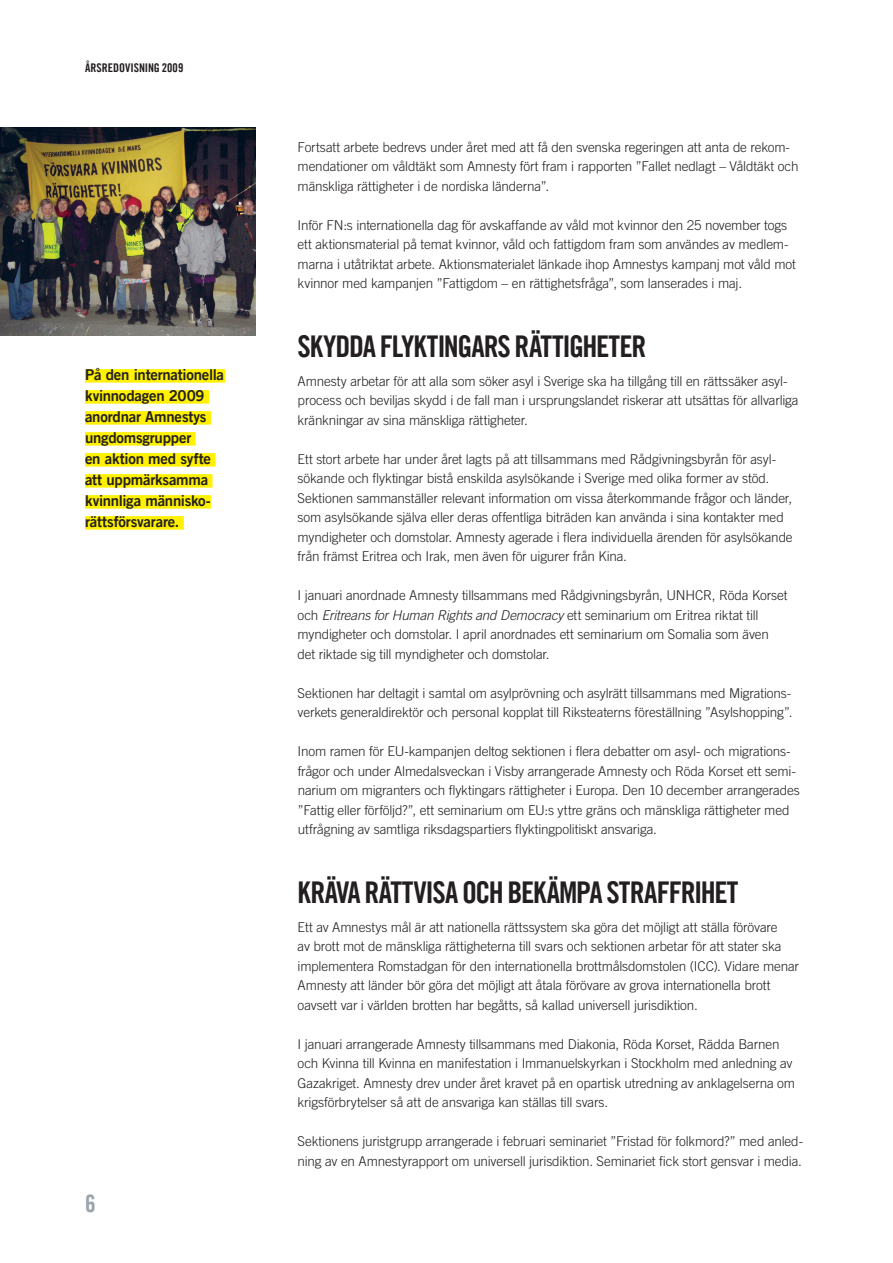
<style>
.page{position:relative;width:893px;height:1263px;background:#fff}
.page>*{position:absolute;margin:0;border:0;box-sizing:border-box;transform-origin:0 0}
.t1{font:30px "Amnesty Trade Gothic Bd Cn 20";color:#231f20}
.t2{font:24px "Amnesty Trade Gothic Bd Cn 20";color:#9ba4ab}
.t3{font:15px/21px "Amnesty Trade Gothic Bd 2";letter-spacing:-.015em;color:#231f20}
.t4{font:300 13.5px/19.5px "Amnesty Trade Gothic";letter-spacing:-.01em;color:#231f20}
.t5{font:12px "Amnesty Trade Gothic Bd Cn 20";color:#231f20}
.s1{font-style:italic}
</style>
<div class="page">
<img style="left:0;top:128px;width:255px;height:207px">
<div style="left:85px;top:369px;width:140px;height:14px;background:#fff101"></div>
<div style="left:85px;top:390px;width:124px;height:14px;background:#fff101"></div>
<div style="left:85px;top:411px;width:126px;height:14px;background:#fff101"></div>
<div style="left:85px;top:432px;width:111px;height:14px;background:#fff101"></div>
<div style="left:85px;top:453px;width:130px;height:14px;background:#fff101"></div>
<div style="left:85px;top:474px;width:127px;height:14px;background:#fff101"></div>
<div style="left:85px;top:495px;width:126px;height:14px;background:#fff101"></div>
<div style="left:85px;top:516px;width:99px;height:14px;background:#fff101"></div>
<p class="t5" style="left:85px;top:61px;width:100px">ÅRSREDOVISNING 2009</p>
<p class="t3" style="left:85px;top:364px;width:141px">På den internationella kvinnodagen 2009 anordnar Amnestys ungdomsgrupper<br>en aktion med syfte att uppmärksamma kvinnliga människo&shy;rättsförsvarare.</p>
<h2 class="t2" style="left:85px;top:1189px;width:12px">6</h2>
<p class="t4" style="left:298px;top:137px;width:502px">Fortsatt arbete bedrevs under året med att få den svenska regeringen att anta de rekom&shy;mendationer om våldtäkt som Amnesty fört fram i rapporten ”Fallet nedlagt – Våldtäkt och mänskliga rättigheter i de nordiska länderna”.</p>
<p class="t4" style="left:298px;top:215px;width:500px">Inför FN:s internationella dag för avskaffande av våld mot kvinnor den 25 november togs ett aktionsmaterial på temat kvinnor, våld och fattigdom fram som användes av medlem&shy;marna i utåtriktat arbete. Aktionsmaterialet länkade ihop Amnestys kampanj mot våld mot kvinnor med kampanjen ”Fattigdom – en rättighetsfråga”, som lanserades i maj.</p>
<h1 class="t1" style="left:298px;top:328px;width:27px">SKYDDA</h1>
<h1 class="t1" style="left:380px;top:328px;width:13px">FLYKTINGARS</h1>
<h1 class="t1" style="left:515px;top:328px;width:13px">RÄTTIGHETER</h1>
<p class="t4" style="left:298px;top:371px;width:503px">Amnesty arbetar för att alla som söker asyl i Sverige ska ha tillgång till en rättssäker asyl&shy;process och beviljas skydd i de fall man i ursprungslandet riskerar att utsättas för allvarliga kränkningar av sina mänskliga rättigheter.</p>
<p class="t4" style="left:298px;top:449px;width:497px">Ett stort arbete har under året lagts på att tillsammans med Rådgivningsbyrån för asyl&shy;sökande och flyktingar bistå enskilda asylsökande i Sverige med olika former av stöd.<br>Sektionen sammanställer relevant information om vissa återkommande frågor och länder, som asylsökande själva eller deras offentliga biträden kan använda i sina kontakter med myndigheter och domstolar. Amnesty agerade i flera individuella ärenden för asylsökande från främst Eritrea och Irak, men även för uigurer från Kina.</p>
<p class="t4" style="left:298px;top:585px;width:491px">I januari anordnade Amnesty tillsammans med Rådgivningsbyrån, UNHCR, Röda Korset och <span class="s1">Eritreans for Human Rights and Democracy</span> ett seminarium om Eritrea riktat till myndigheter och domstolar. I april anordnades ett seminarium om Somalia som även det riktade sig till myndigheter och domstolar.</p>
<p class="t4" style="left:298px;top:683px;width:496px">Sektionen har deltagit i samtal om asylprövning och asylrätt tillsammans med Migrations&shy;verkets generaldirektör och personal kopplat till Riksteaterns föreställning ”Asylshopping”.</p>
<p class="t4" style="left:298px;top:741px;width:504px">Inom ramen för EU-kampanjen deltog sektionen i flera debatter om asyl- och migrations&shy;frågor och under Almedalsveckan i Visby arrangerade Amnesty och Röda Korset ett semi&shy;narium om migranters och flyktingars rättigheter i Europa. Den 10 december arrangerades ”Fattig eller förföljd?”, ett seminarium om EU:s yttre gräns och mänskliga rättigheter med utfrågning av samtliga riksdagspartiers flyktingpolitiskt ansvariga.</p>
<h1 class="t1" style="left:298px;top:874px;width:26px">KRÄVA</h1>
<h1 class="t1" style="left:364px;top:874px;width:13px">RÄTTVISA</h1>
<h1 class="t1" style="left:462px;top:874px;width:60px">OCH BEKÄMPA</h1>
<h1 class="t1" style="left:606px;top:874px;width:13px">STRAFFRIHET</h1>
<p class="t4" style="left:298px;top:917px;width:503px">Ett av Amnestys mål är att nationella rättssystem ska göra det möjligt att ställa förövare<br>av brott mot de mänskliga rättigheterna till svars och sektionen arbetar för att stater ska implementera Romstadgan för den internationella brottmålsdomstolen (ICC). Vidare menar Amnesty att länder bör göra det möjligt att åtala förövare av grova internationella brott oavsett var i världen brotten har begåtts, så kallad universell jurisdiktion.</p>
<p class="t4" style="left:298px;top:1034px;width:499px">I januari arrangerade Amnesty tillsammans med Diakonia, Röda Korset, Rädda Barnen och Kvinna till Kvinna en manifestation i Immanuelskyrkan i Stockholm med anledning av Gazakriget. Amnesty drev under året kravet på en opartisk utredning av anklagelserna om krigsförbrytelser så att de ansvariga kan ställas till svars.</p>
<p class="t4" style="left:298px;top:1131px;width:507px">Sektionens juristgrupp arrangerade i februari seminariet ”Fristad för folkmord?” med anled&shy;ning av en Amnestyrapport om universell jurisdiktion. Seminariet fick stort gensvar i media.</p>
</div>
